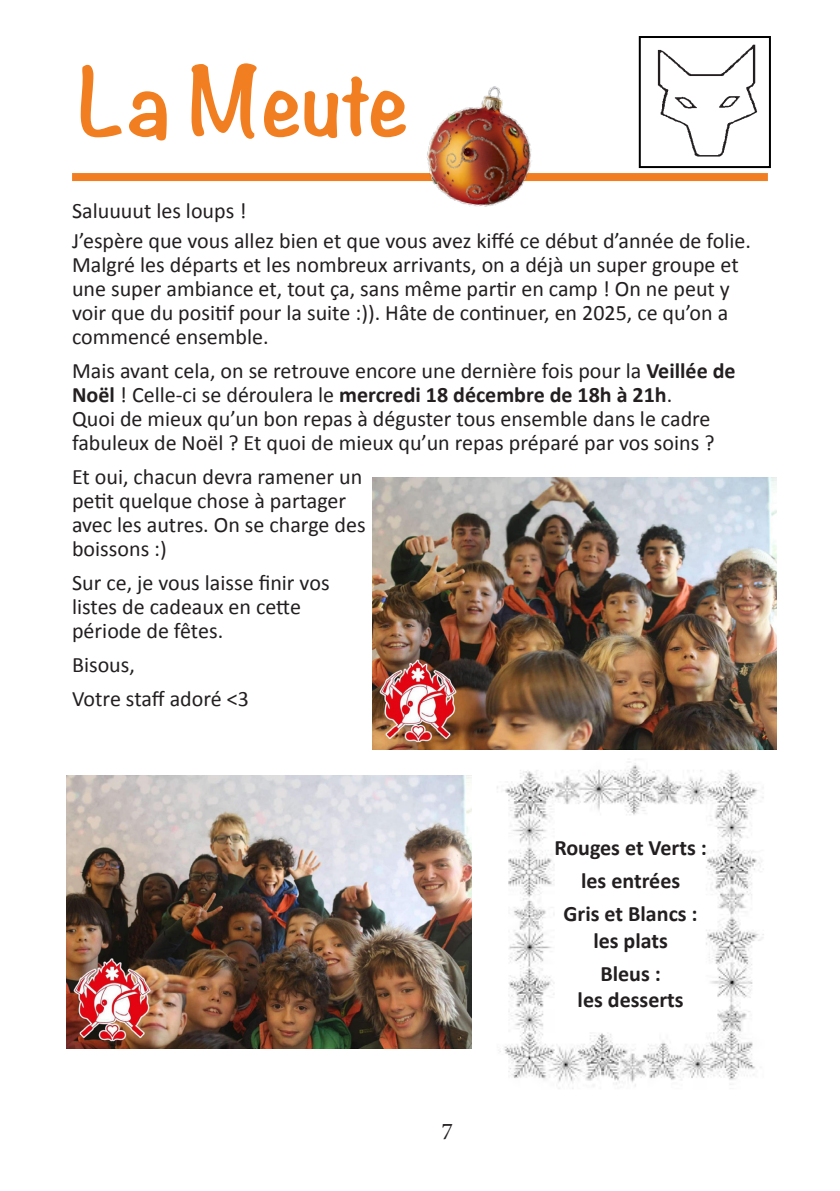
<style>
.page{position:relative;width:840px;height:1191px;background:#fff}
.page>*{position:absolute;margin:0;border:0;box-sizing:border-box;transform-origin:0 0}
.t1{font:700 84px "Noteworthy";color:#f17f22}
.t2{font:24px "Minion Pro";color:#231f20}
.t3{font:22px/24px "Calibri";color:#231f20}
.t4{font:700 22px/26.4px "Calibri";color:#231f20;text-align:center}
.s1{font-weight:700}
</style>
<div class="page">
<div style="left:72px;top:173px;width:695px;height:8px;background:#f17f22"></div>
<img style="left:657px;top:44px;width:101px;height:113px">
<div style="left:638px;top:36px;width:132px;height:132px;border:2px solid #000"></div>
<img style="left:497px;top:763px;width:267px;height:326px">
<img style="left:66px;top:776px;width:405px;height:272px">
<img style="left:372px;top:477px;width:403px;height:273px">
<img style="left:416px;top:86px;width:134px;height:121px">
<p class="t1" style="left:78px;top:28px;width:332px">La Meute</p>
<p class="t3" style="left:72px;top:197px;width:176px">Saluuuut les loups !</p>
<p class="t3" style="left:72px;top:227px;width:680px">J’espère que vous allez bien et que vous avez kiffé ce début d’année de folie.<br>Malgré les départs et les nombreux arrivants, on a déjà un super groupe et une super ambiance et, tout ça, sans même partir en camp ! On ne peut y voir que du positif pour la suite :)). Hâte de continuer, en 2025, ce qu’on a commencé ensemble.</p>
<p class="t3" style="left:72px;top:357px;width:664px">Mais avant cela, on se retrouve encore une dernière fois pour la <span class="s1">Veillée de Noël</span> ! Celle-ci se déroulera le <span class="s1">mercredi 18 décembre de 18h à 21h</span>.<br>Quoi de mieux qu’un bon repas à déguster tous ensemble dans le cadre fabuleux de Noël ? Et quoi de mieux qu’un repas préparé par vos soins ?</p>
<p class="t3" style="left:72px;top:463px;width:295px">Et oui, chacun devra ramener un petit quelque chose à partager avec les autres. On se charge des boissons :)</p>
<p class="t3" style="left:72px;top:569px;width:259px">Sur ce, je vous laisse finir vos listes de cadeaux en cette période de fêtes.</p>
<p class="t3" style="left:72px;top:651px;width:64px">Bisous,</p>
<p class="t3" style="left:72px;top:685px;width:178px">Votre staff adoré &lt;3</p>
<p class="t2" style="left:441px;top:1115px;width:13px">7</p>
<p class="t4" style="left:554px;top:834px;width:154px">Rouges et Verts :</p>
<p class="t4" style="left:580px;top:867px;width:101px">les entrées</p>
<p class="t4" style="left:563px;top:900px;width:135px">Gris et Blancs : les plats</p>
<p class="t4" style="left:577px;top:959px;width:107px">Bleus :<br>les desserts</p>
</div>
